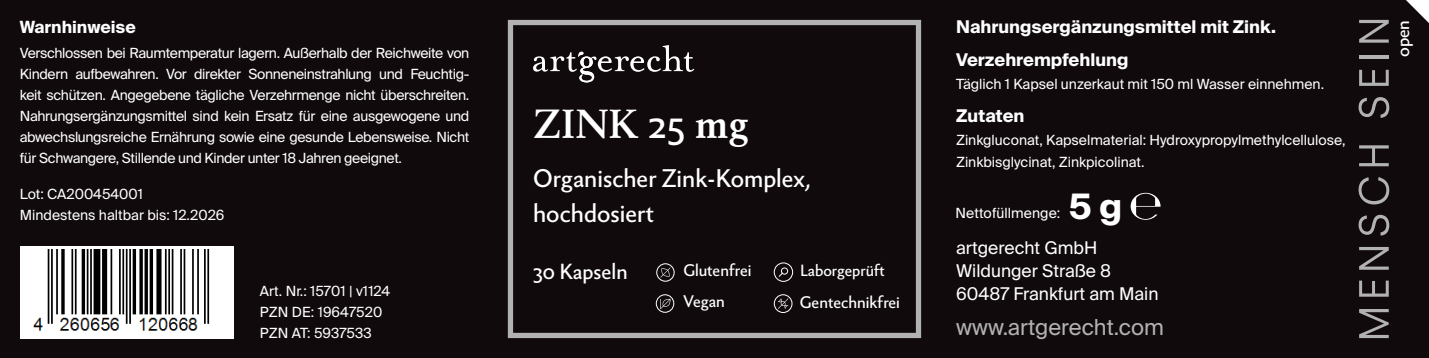
<style>
.page{position:relative;width:1429px;height:358px;background:#fff}
.page>*{position:absolute;margin:0;border:0;box-sizing:border-box;transform-origin:0 0}
.t1{font:700 38.5px "Berling Nova Text Pro";color:#fff}
.t2{font:700 35px "Suisse Intl";color:#fff}
.t3{font:24.5px/34.3px "Berling Nova Sans Pro";color:#fff}
.t4{font:22.05px "Suisse Intl";color:#b2b2b2}
.t5{font:21px "Berling Nova Sans Pro";color:#fff}
.t6{font:17.85px "Berling Nova Sans Pro";color:#fff}
.t7{font:700 17.5px "Suisse Intl";color:#fff}
.t8{font:17.5px "Suisse Intl";color:#fff}
.t9{font:700 16.8px "Suisse Intl";color:#fff}
.t10{font:16.1px "Berling Nova Sans Pro";color:#fff}
.t11{font:15.75px "Berling Nova Sans Pro";color:#fff}
.t12{font:14px/21px "Suisse Intl";color:#fff}
.s1{font-family:"Berling Nova Sans Pro";font-weight:400}
</style>
<div class="page">
<div style="left:0;top:0;width:1429px;height:357px;background:#110a0c"></div>
<svg style="left:507px;top:19px;width:415px;height:320px"></svg>
<svg style="left:533px;top:45px;width:161px;height:37px"></svg>
<svg style="left:1359px;top:309px;width:29px;height:28px"></svg>
<svg style="left:1359px;top:280px;width:29px;height:16px"></svg>
<svg style="left:1359px;top:247px;width:29px;height:22px"></svg>
<svg style="left:1358px;top:214px;width:31px;height:21px"></svg>
<svg style="left:1358px;top:177px;width:31px;height:27px"></svg>
<svg style="left:1359px;top:145px;width:29px;height:21px"></svg>
<svg style="left:1358px;top:97px;width:31px;height:21px"></svg>
<svg style="left:1359px;top:70px;width:29px;height:16px"></svg>
<hr style="left:1359px;top:55px;width:29px;height:3px;background:#b2b2b2">
<svg style="left:1359px;top:20px;width:29px;height:23px"></svg>
<svg style="left:1406px;top:0;width:23px;height:23px"></svg>
<svg style="left:778px;top:298px;width:10px;height:10px"></svg>
<div style="left:774px;top:294px;width:18px;height:18px;border:1px solid #fff;border-radius:50%"></div>
<svg style="left:660px;top:267px;width:10px;height:10px"></svg>
<div style="left:656px;top:263px;width:18px;height:18px;border:1px solid #fff;border-radius:50%"></div>
<svg style="left:660px;top:298px;width:10px;height:10px"></svg>
<div style="left:656px;top:294px;width:18px;height:18px;border:1px solid #fff;border-radius:50%"></div>
<svg style="left:778px;top:267px;width:10px;height:10px"></svg>
<div style="left:774px;top:262px;width:19px;height:19px;border:1px solid #fff;border-radius:50%"></div>
<div style="left:20px;top:245px;width:213px;height:92px;background:#fff"></div>
<img style="left:33px;top:249px;width:177px;height:82px">
<svg style="left:1130px;top:192px;width:30px;height:27px"></svg>
<p class="t9" style="left:20px;top:17px;width:118px">Warnhinweise</p>
<p class="t7" style="left:956px;top:17px;width:321px">Nahrungsergänzungsmittel mit Zink.</p>
<p class="t7" style="left:956px;top:50px;width:174px">Verzehrempfehlung</p>
<p class="t12" style="left:956px;top:73px;width:369px">Täglich 1 Kapsel unzerkaut mit 150 ml Wasser einnehmen.</p>
<p class="t7" style="left:956px;top:105px;width:70px">Zutaten</p>
<p class="t12" style="left:956px;top:128px;width:391px;line-height:22.8px">Zinkgluconat, Kapselmaterial: Hydroxypropylmethylcellulose,<br>Zinkbisglycinat, Zinkpicolinat.</p>
<p class="t12" style="left:20px;top:42px;width:451px;text-align:justify">Verschlossen bei Raumtemperatur lagern. Außerhalb der Reichweite von Kindern aufbewahren. Vor direkter Sonneneinstrahlung und Feuchtig&shy;keit schützen. Angegebene tägliche Verzehrmenge nicht überschreiten.<br>Nahrungsergänzungsmittel sind kein Ersatz für eine ausgewogene und abwechslungsreiche Ernährung sowie eine gesunde Lebensweise. Nicht für Schwangere, Stillende und Kinder unter 18 Jahren geeignet.</p>
<p class="t12" style="left:20px;top:183px;width:125px">Lot: CA200454001</p>
<p class="t12" style="left:20px;top:204px;width:206px">Mindestens haltbar bis: 12.2026</p>
<p class="t12" style="left:955px;top:202px;width:106px">Nettofüllmenge:</p>
<p class="t1" style="left:533px;top:99px;width:217px">ZINK <span class="s1">25</span> mg</p>
<p class="t3" style="left:533px;top:159px;width:279px">Organischer Zink-Komplex, hochdosiert</p>
<p class="t2" style="left:1068px;top:186px;width:55px">5 g</p>
<p class="t12" style="left:260px;top:280px;width:132px">Art. Nr.: 15701 | v1124<br>PZN DE: 19647520<br>PZN AT: 5937533</p>
<p class="t5" style="left:533px;top:255px;width:96px">30 Kapseln</p>
<p class="t10" style="left:683px;top:258px;width:70px">Glutenfrei</p>
<p class="t10" style="left:683px;top:289px;width:43px">Vegan</p>
<p class="t11" style="left:800px;top:258px;width:86px">Laborgeprüft</p>
<p class="t10" style="left:800px;top:289px;width:102px">Gentechnikfrei</p>
<p class="t8" style="left:956px;top:237px;width:143px">artgerecht GmbH</p>
<p class="t8" style="left:956px;top:260px;width:157px">Wildunger Straße 8</p>
<p class="t8" style="left:956px;top:283px;width:204px">60487 Frankfurt am Main</p>
<p class="t4" style="left:956px;top:313px;width:209px">www.artgerecht.com</p>
<p class="t6" style="left:1389px;top:57px;width:39px;rotate:-90deg">open</p>
</div>
